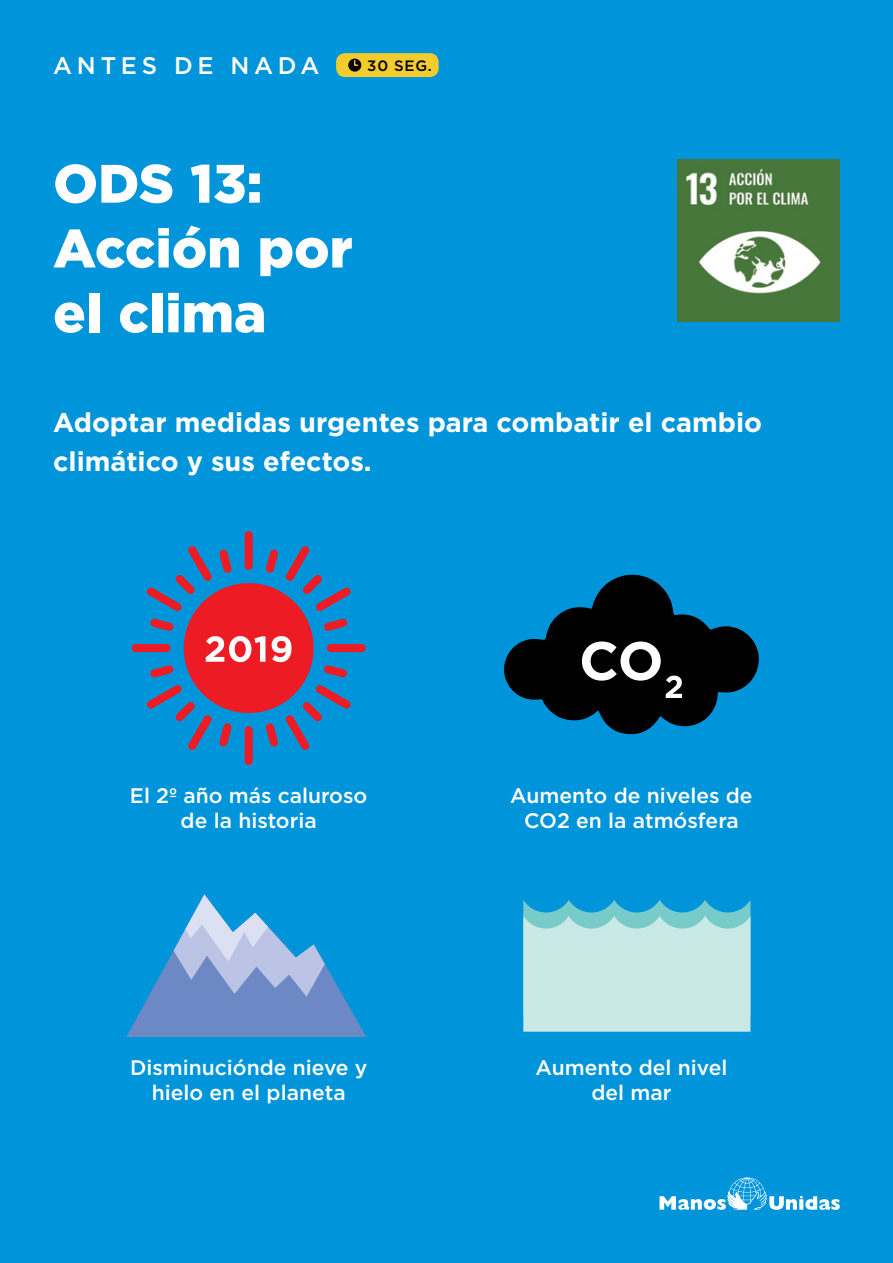
<style>
.page{position:relative;width:893px;height:1263px;background:#0095da}
.page>*{position:absolute;margin:0;border:0;box-sizing:border-box;transform-origin:0 0}
.t1{font:900 54px/64.8px "Gotham";color:#fff}
.t2{font:700 27px/39px "Gotham";color:#fff}
.t3{font:500 24px "Gotham";letter-spacing:.2em;color:#fff}
.t4{font:500 21px/25.2px "Gotham";color:#fff;text-align:center}
.t5{font:500 15px "Gotham";color:#000}
</style>
<div class="page">
<img style="left:678px;top:159px;width:162px;height:162px">
<div style="left:184px;top:583px;width:130px;height:130px;background:#ed1b23;border-radius:50%"></div>
<div style="left:245px;top:531px;width:8px;height:39px;background:#ed1b23;border-radius:4px"></div>
<div style="left:245px;top:726px;width:8px;height:39px;background:#ed1b23;border-radius:4px"></div>
<div style="left:132px;top:644px;width:39px;height:8px;background:#ed1b23;border-radius:4px"></div>
<div style="left:327px;top:644px;width:39px;height:8px;background:#ed1b23;border-radius:4px"></div>
<svg style="left:265px;top:549px;width:13px;height:24px"></svg>
<svg style="left:219px;top:723px;width:13px;height:23px"></svg>
<svg style="left:219px;top:549px;width:13px;height:24px"></svg>
<svg style="left:265px;top:723px;width:13px;height:23px"></svg>
<svg style="left:146px;top:546px;width:66px;height:65px;background:#337ab2"></svg>
<svg style="left:285px;top:685px;width:66px;height:65px;background:#337ab2"></svg>
<svg style="left:150px;top:618px;width:24px;height:13px"></svg>
<svg style="left:324px;top:665px;width:23px;height:12px"></svg>
<svg style="left:150px;top:665px;width:24px;height:12px"></svg>
<svg style="left:324px;top:618px;width:23px;height:13px"></svg>
<svg style="left:146px;top:685px;width:66px;height:65px;background:#337ab2"></svg>
<svg style="left:285px;top:546px;width:66px;height:65px;background:#337ab2"></svg>
<svg style="left:206px;top:636px;width:59px;height:26px"></svg>
<svg style="left:272px;top:636px;width:19px;height:26px"></svg>
<svg style="left:501px;top:573px;width:259px;height:162px;background:#094460"></svg>
<svg style="left:126px;top:894px;width:240px;height:143px;background:#509bd5"></svg>
<svg style="left:523px;top:900px;width:227px;height:132px;background:#b1dfe1"></svg>
<div style="left:336px;top:53px;width:103px;height:24px;background:#f2cb2d;border-radius:9px"></div>
<div style="left:348px;top:59px;width:13px;height:13px;background:#000;border-radius:50%"></div>
<svg style="left:354px;top:59px;width:5px;height:7px"></svg>
<svg style="left:659px;top:1177px;width:181px;height:33px;background:#3daee2"></svg>
<p class="t3" style="left:53px;top:50px;width:268px">ANTES DE NADA</p>
<p class="t5" style="left:367px;top:56px;width:66px">30 SEG.</p>
<h1 class="t1" style="left:53px;top:151px;width:301px">ODS 13:<br>Acción por el clima</h1>
<p class="t2" style="left:53px;top:402px;width:710px">Adoptar medidas urgentes para combatir el cambio climático y sus efectos.</p>
<p class="t4" style="left:130px;top:783px;width:239px">El 2º año más caluroso de la historia</p>
<p class="t4" style="left:130px;top:1055px;width:239px">Disminuciónde nieve y hielo en el planeta</p>
<p class="t4" style="left:510px;top:783px;width:244px">Aumento de niveles de<br>CO2 en la atmósfera</p>
<p class="t4" style="left:535px;top:1055px;width:194px">Aumento del nivel del mar</p>
</div>
